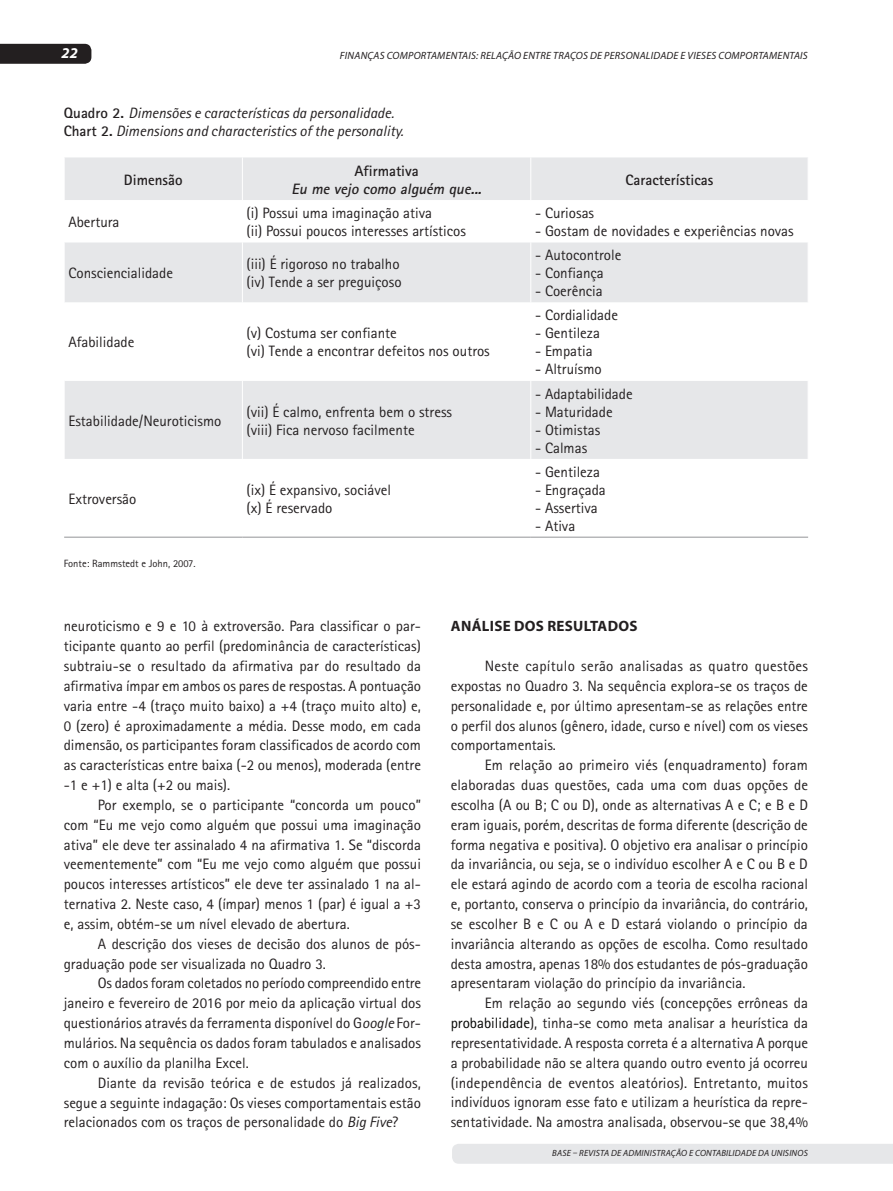
<style>
.page{position:relative;width:893px;height:1191px;background:#fff}
.page>*{position:absolute;margin:0;border:0;box-sizing:border-box;transform-origin:0 0}
.t1{font:15px/19.8px "Rotis Sans Serif";color:#231f20;text-align:justify}
.t2{font:italic 15px/18px "Rotis Sans Serif";color:#231f20}
.t3{font:700 15px "Rotis Sans Serif";color:#231f20}
.t4{font:italic 700 15px "Rotis Sans Serif";color:#231f20}
.t5{font:700 15px "Myriad Pro";letter-spacing:.02em;color:#231f20}
.t6{font:italic 700 15px "Myriad Pro";color:#fff}
.t7{font:italic 10.5px "Myriad Pro";letter-spacing:.02em;color:#231f20}
.t8{font:10.5px "Rotis Sans Serif";color:#231f20}
.t9{font:italic 9px "Myriad Pro";letter-spacing:.02em;color:#231f20}
.s1{font-weight:700;font-style:normal}
.s2{font-style:italic}
.s3{color:#040503}
</style>
<div class="page">
<div style="left:452px;top:1144px;width:440px;height:19px;background:#e6e7e9"></div>
<div style="left:0;top:44px;width:91px;height:20px;background:#231f20"></div>
<div style="left:65px;top:157px;width:743px;height:43px;background:#e6e7e9"></div>
<svg style="left:64px;top:242px;width:744px;height:295px"></svg>
<hr style="left:242px;top:157px;width:1px;height:43px;background:#fff">
<hr style="left:530px;top:157px;width:1px;height:43px;background:#fff">
<hr style="left:242px;top:242px;width:1px;height:60px;background:#fff">
<hr style="left:530px;top:242px;width:1px;height:60px;background:#fff">
<hr style="left:242px;top:381px;width:1px;height:78px;background:#fff">
<hr style="left:530px;top:381px;width:1px;height:78px;background:#fff">
<hr style="left:64px;top:242px;width:1px;height:60px;background:#fff">
<hr style="left:64px;top:381px;width:1px;height:78px;background:#fff">
<hr style="left:64px;top:537px;width:178px;height:1px;background:#939598">
<hr style="left:242px;top:537px;width:289px;height:1px;background:#939598">
<hr style="left:531px;top:537px;width:277px;height:1px;background:#939598">
<p class="t6" style="left:62px;top:43px;width:18px">22</p>
<p class="t7" style="left:340px;top:49px;width:469px">FINANÇAS COMPORTAMENTAIS: RELAÇÃO ENTRE TRAÇOS DE PERSONALIDADE E VIESES COMPORTAMENTAIS</p>
<p class="t2" style="left:64px;top:104px;width:341px"><span class="s1">Quadro 2.</span> Dimensões e características da personalidade.<br><span class="s1">Chart 2.</span> Dimensions and characteristics of the personality.</p>
<p class="t3" style="left:124px;top:170px;width:60px">Dimensão</p>
<p class="t3" style="left:354px;top:161px;width:66px">Afirmativa</p>
<p class="t4" style="left:292px;top:179px;width:195px">Eu me vejo como alguém que...</p>
<p class="t3" style="left:626px;top:170px;width:89px">Características</p>
<p class="t1" style="left:68px;top:212px;width:53px">Abertura</p>
<p class="t1" style="left:247px;top:204px;width:221px;line-height:18px">(i) Possui uma imaginação ativa<br>(ii) Possui poucos interesses artísticos</p>
<p class="t1" style="left:535px;top:203px;width:61px">- Curiosas</p>
<p class="t1" style="left:535px;top:221px;width:260px">- Gostam de novidades e experiências novas</p>
<p class="t1" style="left:68px;top:263px;width:106px">Consciencialidade</p>
<p class="t1" style="left:247px;top:255px;width:156px;line-height:18px">(iii) É rigoroso no trabalho (iv) Tende a ser preguiçoso</p>
<p class="t1" style="left:68px;top:332px;width:68px">Afabilidade</p>
<p class="t1" style="left:247px;top:324px;width:245px;line-height:18px">(v) Costuma ser confiante<br>(vi) Tende a encontrar defeitos nos outros</p>
<p class="t1" style="left:68px;top:410px;width:155px">Estabilidade/Neuroticismo</p>
<p class="t1" style="left:247px;top:402px;width:207px;line-height:18px">(vii) É calmo, enfrenta bem o stress (viii) Fica nervoso facilmente</p>
<p class="t1" style="left:68px;top:488px;width:70px">Extroversão</p>
<p class="t8" style="left:64px;top:557px;width:133px">Fonte: Rammstedt e John, 2007.</p>
<p class="t1" style="left:247px;top:480px;width:146px;line-height:18px">(ix) É expansivo, sociável (x) É reservado</p>
<p class="t1" style="left:535px;top:245px;width:88px">- Autocontrole</p>
<p class="t1" style="left:535px;top:263px;width:70px">- Confiança</p>
<p class="t1" style="left:535px;top:281px;width:69px">- Coerência</p>
<p class="t1" style="left:535px;top:305px;width:85px">- Cordialidade</p>
<p class="t1" style="left:535px;top:323px;width:66px">- Gentileza</p>
<p class="t1" style="left:535px;top:341px;width:59px">- Empatia</p>
<p class="t1" style="left:535px;top:359px;width:68px">- Altruísmo</p>
<p class="t1" style="left:535px;top:383px;width:99px">- Adaptabilidade</p>
<p class="t1" style="left:535px;top:401px;width:79px">- Maturidade</p>
<p class="t1" style="left:535px;top:419px;width:67px">- Otimistas</p>
<p class="t1" style="left:535px;top:437px;width:54px">- Calmas</p>
<p class="t1" style="left:535px;top:461px;width:66px">- Gentileza</p>
<p class="t1" style="left:535px;top:479px;width:72px">- Engraçada</p>
<p class="t1" style="left:535px;top:497px;width:64px">- Assertiva</p>
<p class="t1" style="left:535px;top:515px;width:42px">- Ativa</p>
<p class="t1" style="left:64px;top:616px;width:359px">neuroticismo e 9 e 10 à extroversão. Para classificar o par&shy;ticipante quanto ao perfil (predominância de características) subtraiu-se o resultado da afirmativa par do resultado da afirmativa ímpar em ambos os pares de respostas. A pontuação varia entre -4 (traço muito baixo) a +4 (traço muito alto) e, 0 (zero) é aproximadamente a média. Desse modo, em cada dimensão, os participantes foram classificados de acordo com as características entre baixa (-2 ou menos), moderada (entre -1 e +1) e alta (+2 ou mais).</p>
<p class="t1" style="left:64px;top:795px;width:359px;text-indent:34px">Por exemplo, se o participante “concorda um pouco” com “Eu me vejo como alguém que possui uma imaginação ativa” ele deve ter assinalado 4 na afirmativa 1. Se “discorda veementemente” com “Eu me vejo como alguém que possui poucos interesses artísticos” ele deve ter assinalado 1 na al&shy;ternativa 2. Neste caso, 4 (ímpar) menos 1 (par) é igual a +3 e, assim, obtém-se um nível elevado de abertura.</p>
<p class="t1" style="left:64px;top:933px;width:359px;text-indent:34px">A descrição dos vieses de decisão dos alunos de pós&shy;graduação pode ser visualizada no Quadro 3.</p>
<p class="t1" style="left:64px;top:973px;width:359px;text-indent:34px">Os dados foram coletados no período compreendido entre janeiro e fevereiro de 2016 por meio da aplicação virtual dos questionários através da ferramenta disponível do G<span class="s2">oogle</span> For&shy;mulários. Na sequência os dados foram tabulados e analisados com o auxílio da planilha Excel.</p>
<p class="t1" style="left:64px;top:1072px;width:359px;text-indent:34px">Diante da revisão teórica e de estudos já realizados, segue a seguinte indagação: Os vieses comportamentais estão relacionados com os traços de personalidade do <span class="s2">Big Five</span>?</p>
<p class="t5" style="left:451px;top:616px;width:188px">ANÁLISE DOS RESULTADOS</p>
<p class="t1" style="left:451px;top:656px;width:359px;text-indent:34px">Neste capítulo serão analisadas as quatro questões expostas no Quadro 3. Na sequência explora-se os traços de personalidade e, por último apresentam-se as relações entre o perfil dos alunos (gênero, idade, curso e nível) com os vieses comportamentais.</p>
<p class="t1" style="left:451px;top:755px;width:359px;text-indent:34px">Em relação ao primeiro viés (enquadramento) foram elaboradas duas questões, cada uma com duas opções de escolha (A ou B; C ou D), onde as alternativas A e C; e B e D eram iguais, porém, descritas de forma diferente (descrição de forma negativa e positiva). O objetivo era analisar o princípio da invariância, ou seja, se o indivíduo escolher A e C ou B e D ele estará agindo de acordo com a teoria de escolha racional e, portanto, conserva o princípio da invariância, do contrário, se escolher B e C ou A e D estará violando o princípio da invariância alterando as opções de escolha. Como resultado desta amostra, apenas 18% dos estudantes de pós-graduação apresentaram violação do princípio da invariância.</p>
<p class="t1" style="left:451px;top:993px;width:359px;text-indent:34px">Em relação ao segundo viés (concepções errôneas da <span class="s3">probabilidade</span>), tinha-se como meta analisar a heurística da representatividade. A resposta correta é a alternativa A porque a probabilidade não se altera quando outro evento já ocorreu (independência de eventos aleatórios). Entretanto, muitos indivíduos ignoram esse fato e utilizam a heurística da repre&shy;sentatividade. Na amostra analisada, observou-se que 38,4%</p>
<p class="t9" style="left:552px;top:1147px;width:257px">BASE – REVISTA DE ADMINISTRAÇÃO E CONTABILIDADE DA UNISINOS</p>
</div>
